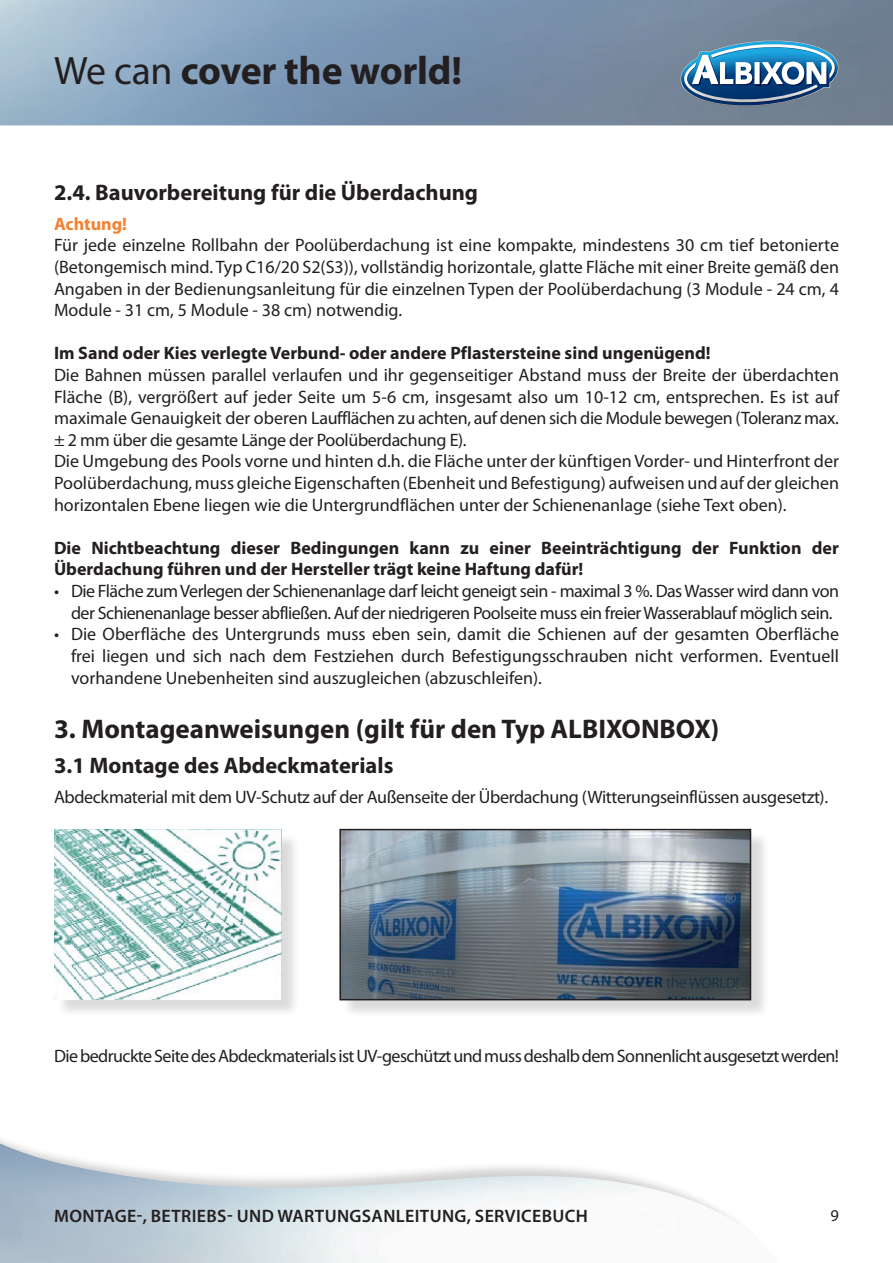
<style>
.page{position:relative;width:893px;height:1263px;background:#fff}
.page>*{position:absolute;margin:0;border:0;box-sizing:border-box;transform-origin:0 0}
.t1{font:700 39.75px "Myriad Pro";letter-spacing:-.005em;color:#231f20}
.TITULEK_VETSI{font:700 27px "Myriad Pro";color:#231f20}
.TITULEK_MENSI{font:700 22.5px "Myriad Pro";color:#231f20}
.ZAKLADNI_TEXT{font:18px/21.6px "Myriad Pro";letter-spacing:-.025em;color:#231f20;text-align:justify}
.ZAKLADNI_TEXT-2{font:700 18px/21.6px "Myriad Pro";color:#231f20}
.t2{font:600 18px "Myriad Pro";letter-spacing:.02em;color:#231f20}
.ZAKLADNI_TEXT-3{font:700 18px "Myriad Pro";color:#f48232}
.t3{font:16.5px "Myriad Pro";color:#231f20}
.s1{font-weight:400}
</style>
<div class="page">
<svg style="left:680px;top:40px;width:159px;height:66px"></svg>
<div style="left:56px;top:832px;width:244px;height:186px;background:#231f20;opacity:.16"></div>
<img style="left:54px;top:829px;width:227px;height:171px">
<div style="left:342px;top:831px;width:428px;height:188px;background:#231f20;opacity:.16"></div>
<img style="left:342px;top:832px;width:406px;height:165px">
<div style="left:339px;top:829px;width:412px;height:171px;border:2px solid #231f20"></div>
<h1 class="t1" style="left:54px;top:45px;width:410px"><span class="s1">We can</span> cover the world!</h1>
<p class="TITULEK_MENSI" style="left:54px;top:177px;width:426px">2.4. Bauvorbereitung für die Überdachung</p>
<p class="ZAKLADNI_TEXT-3" style="left:54px;top:212px;width:75px">Achtung!</p>
<p class="ZAKLADNI_TEXT" style="left:54px;top:234px;width:786px">Für jede einzelne Rollbahn der Poolüberdachung ist eine kompakte, mindestens 30 cm tief betonierte (Betongemisch mind. Typ C16/20 S2(S3)), vollständig horizontale, glatte Fläche mit einer Breite gemäß den Angaben in der Bedienungsanleitung für die einzelnen Typen der Poolüberdachung (3 Module - 24 cm, 4<br>Module - 31 cm, 5 Module - 38 cm) notwendig.</p>
<p class="ZAKLADNI_TEXT-2" style="left:54px;top:342px;width:658px">Im Sand oder Kies verlegte Verbund- oder andere Pflastersteine sind ungenügend!</p>
<p class="ZAKLADNI_TEXT" style="left:54px;top:364px;width:786px">Die Bahnen müssen parallel verlaufen und ihr gegenseitiger Abstand muss der Breite der überdachten Fläche (B), vergrößert auf jeder Seite um 5-6 cm, insgesamt also um 10-12 cm, entsprechen. Es ist auf maximale Genauigkeit der oberen Laufflächen zu achten, auf denen sich die Module bewegen (Toleranz max. ± 2 mm über die gesamte Länge der Poolüberdachung E).</p>
<p class="ZAKLADNI_TEXT" style="left:54px;top:450px;width:786px">Die Umgebung des Pools vorne und hinten d.h. die Fläche unter der künftigen Vorder- und Hinterfront der Poolüberdachung, muss gleiche Eigenschaften (Ebenheit und Befestigung) aufweisen und auf der gleichen horizontalen Ebene liegen wie die Untergrundflächen unter der Schienenanlage (siehe Text oben).</p>
<p class="ZAKLADNI_TEXT-2" style="left:54px;top:536px;width:786px">Die Nichtbeachtung dieser Bedingungen kann zu einer Beeinträchtigung der Funktion der<br>Überdachung führen und der Hersteller trägt keine Haftung dafür!</p>
<p class="ZAKLADNI_TEXT" style="left:54px;top:580px;width:786px;text-align:center">• Die Fläche zum Verlegen der Schienenanlage darf leicht geneigt sein - maximal 3 %. Das Wasser wird dann von der Schienenanlage besser abfließen. Auf der niedrigeren Poolseite muss ein freier Wasserablauf möglich sein.</p>
<p class="ZAKLADNI_TEXT" style="left:71px;top:623px;width:769px;text-indent:-17px">• Die Oberfläche des Untergrunds muss eben sein, damit die Schienen auf der gesamten Oberfläche frei liegen und sich nach dem Festziehen durch Befestigungsschrauben nicht verformen. Eventuell vorhandene Unebenheiten sind auszugleichen (abzuschleifen).</p>
<p class="TITULEK_VETSI" style="left:54px;top:711px;width:667px">3. Montageanweisungen (gilt für den Typ ALBIXONBOX)</p>
<p class="TITULEK_MENSI" style="left:54px;top:751px;width:341px">3.1 Montage des Abdeckmaterials</p>
<p class="ZAKLADNI_TEXT" style="left:54px;top:786px;width:776px">Abdeckmaterial mit dem UV-Schutz auf der Außenseite der Überdachung (Witterungseinflüssen ausgesetzt).</p>
<p class="ZAKLADNI_TEXT" style="left:54px;top:1045px;width:787px">Die bedruckte Seite des Abdeckmaterials ist UV-geschützt und muss deshalb dem Sonnenlicht ausgesetzt werden!</p>
<p class="t2" style="left:54px;top:1205px;width:535px">MONTAGE-, BETRIEBS- UND WARTUNGSANLEITUNG, SERVICEBUCH</p>
<p class="t3" style="left:830px;top:1206px;width:10px">9</p>
</div>
